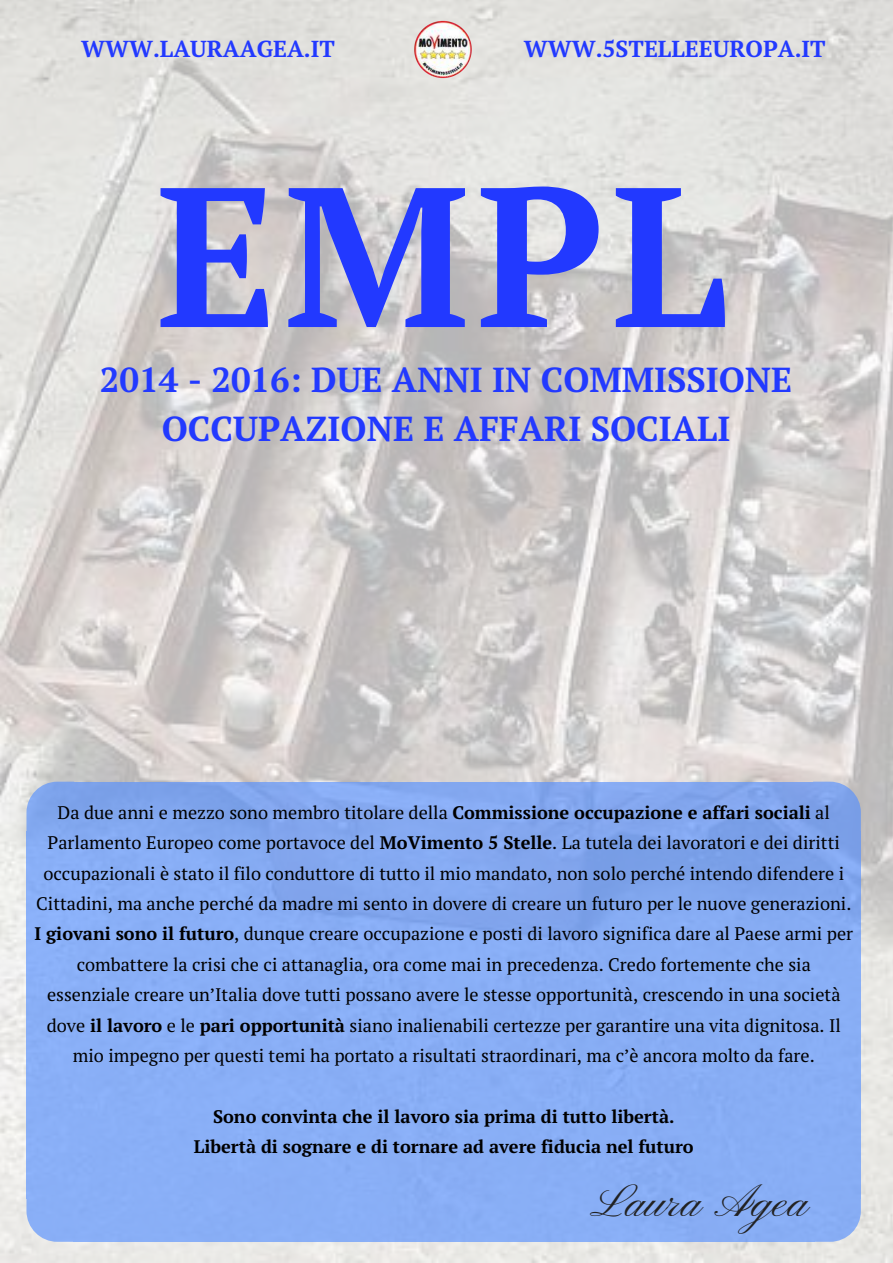
<style>
.page{position:relative;width:893px;height:1263px;background:#fff}
.page>*{position:absolute;margin:0;border:0;box-sizing:border-box;transform-origin:0 0}
.t1{font:700 198.45px "PT Serif";color:#2239ff}
.t2{font:46.35px "Pinyon Script";color:#222}
.t3{font:700 34.65px/48.3px "PT Serif";color:#2239ff;text-align:center}
.t4{font:700 23.1px "PT Serif";color:#2239ff}
.t5{font:18.15px/30.3px "PT Serif";color:#000;text-align:center}
.t6{font:700 18.15px/30.3px "PT Serif";color:#000;text-align:center}
.s1{font-weight:700}
</style>
<div class="page">
<img style="left:0;top:0;width:892px;height:1262px">
<svg style="left:814px;top:781px;width:46px;height:50px;background:#86a5e5"></svg>
<div style="left:813px;top:831px;width:47px;height:367px;background:linear-gradient(to bottom,#81a7ef,#8ab0f7)"></div>
<div style="left:56px;top:814px;width:792px;height:401px;background:#88aef5"></div>
<div style="left:73px;top:781px;width:741px;height:51px;background:#83a7ef"></div>
<svg style="left:26px;top:781px;width:48px;height:50px;background:#89abeb"></svg>
<div style="left:26px;top:831px;width:48px;height:367px;background:#8aaff7"></div>
<div style="left:73px;top:1197px;width:741px;height:44px;background:#89aef6"></div>
<svg style="left:26px;top:1198px;width:47px;height:43px;background:#92b4f4"></svg>
<svg style="left:814px;top:1197px;width:46px;height:44px"></svg>
<img style="left:413px;top:19px;width:60px;height:61px">
<p class="t4" style="left:81px;top:33px;width:255px">WWW.LAURAAGEA.IT</p>
<p class="t4" style="left:524px;top:33px;width:303px">WWW.5STELLEEUROPA.IT</p>
<h1 class="t1" style="left:156px;top:121px;width:572px">EMPL</h1>
<h3 class="t3" style="left:100px;top:355px;width:694px">2014 - 2016: DUE ANNI IN COMMISSIONE<br>OCCUPAZIONE E AFFARI SOCIALI</h3>
<p class="t5" style="left:34px;top:797px;width:820px">Da due anni e mezzo sono membro titolare della <span class="s1">Commissione occupazione e affari sociali</span> al Parlamento Europeo come portavoce del <span class="s1">MoVimento 5 Stelle</span>. La tutela dei lavoratori e dei diritti occupazionali è stato il filo conduttore di tutto il mio mandato, non solo perché intendo difendere i Cittadini, ma anche perché da madre mi sento in dovere di creare un futuro per le nuove generazioni.<br><span class="s1">I giovani sono il futuro</span>, dunque creare occupazione e posti di lavoro significa dare al Paese armi per combattere la crisi che ci attanaglia, ora come mai in precedenza. Credo fortemente che sia essenziale creare un’Italia dove tutti possano avere le stesse opportunità, crescendo in una società dove <span class="s1">il lavoro</span> e le <span class="s1">pari opportunità</span> siano inalienabili certezze per garantire una vita dignitosa. Il mio impegno per questi temi ha portato a risultati straordinari, ma c’è ancora molto da fare.</p>
<p class="t6" style="left:194px;top:1100px;width:501px">Sono convinta che il lavoro sia prima di tutto libertà.<br>Libertà di sognare e di tornare ad avere fiducia nel futuro</p>
<h2 class="t2" style="left:596px;top:1176px;width:214px">Laura Agea</h2>
</div>
